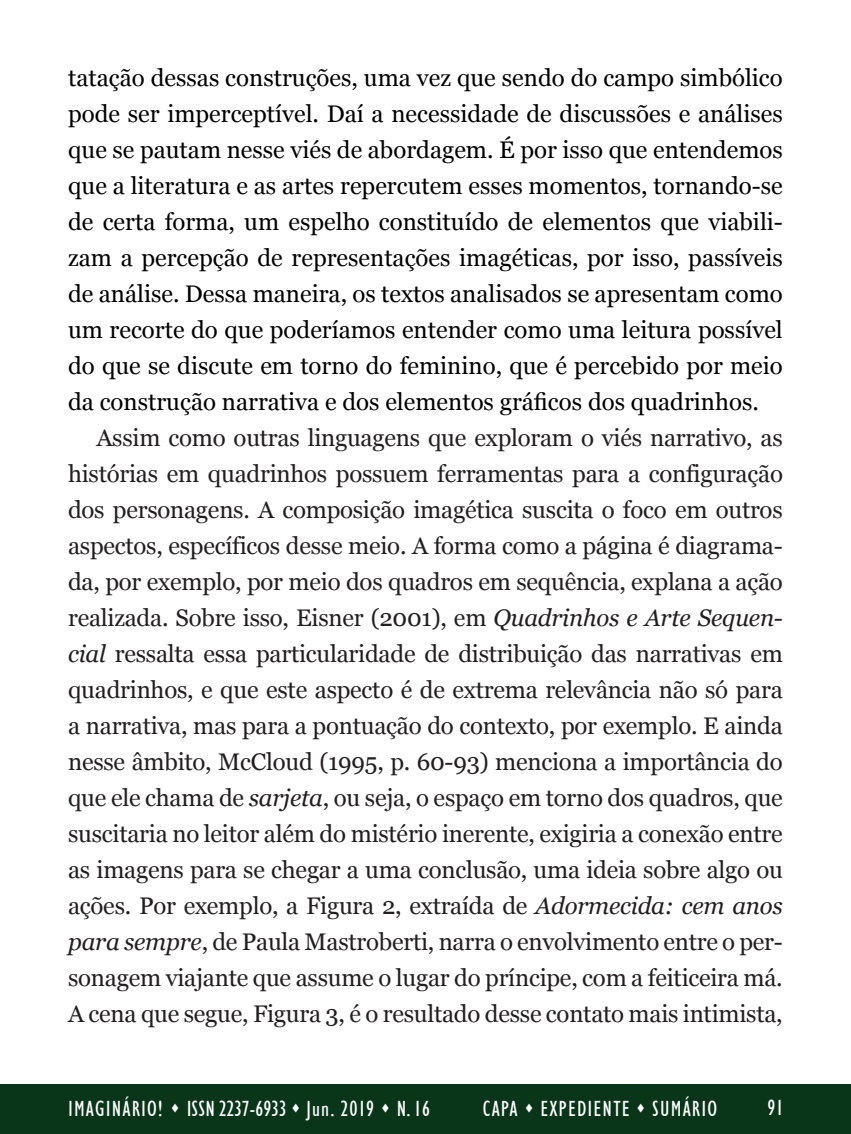
<style>
.page{position:relative;width:851px;height:1134px;background:#fff}
.page>*{position:absolute;margin:0;border:0;box-sizing:border-box;transform-origin:0 0}
.t1{font:24px/36px "Georgia";letter-spacing:-.01em;color:#231f20;text-align:justify}
.t2{font:24px/36px "Georgia";color:#000;text-align:justify}
.t3{font:condensed 22px "Humanist 521 BT";letter-spacing:.05em;color:#fff}
.s1{font-style:italic}
</style>
<div class="page">
<div style="left:0;top:1084px;width:850px;height:50px;background:#093518"></div>
<p class="t2" style="left:68px;top:60px;width:716px">tatação dessas construções, uma vez que sendo do campo simbólico pode ser imperceptível. Daí a necessidade de discussões e análises que se pautam nesse viés de abordagem. É por isso que entendemos que a literatura e as artes repercutem esses momentos, tornando-se de certa forma, um espelho constituído de elementos que viabili&shy;zam a percepção de representações imagéticas, por isso, passíveis de análise. Dessa maneira, os textos analisados se apresentam como um recorte do que poderíamos entender como uma leitura possível do que se discute em torno do feminino, que é percebido por meio da construção narrativa e dos elementos gráficos dos quadrinhos.</p>
<p class="t1" style="left:68px;top:420px;width:716px;text-indent:28px">Assim como outras linguagens que exploram o viés narrativo, as histórias em quadrinhos possuem ferramentas para a configuração dos personagens. A composição imagética suscita o foco em outros aspectos, específicos desse meio. A forma como a página é diagrama&shy;da, por exemplo, por meio dos quadros em sequência, explana a ação realizada. Sobre isso, Eisner (2001), em <span class="s1">Quadrinhos e Arte Sequen&shy;cial</span> ressalta essa particularidade de distribuição das narrativas em quadrinhos, e que este aspecto é de extrema relevância não só para a narrativa, mas para a pontuação do contexto, por exemplo. E ainda nesse âmbito, McCloud (1995, p. 60-93) menciona a importância do que ele chama de <span class="s1">sarjeta</span>, ou seja, o espaço em torno dos quadros, que suscitaria no leitor além do mistério inerente, exigiria a conexão entre as imagens para se chegar a uma conclusão, uma ideia sobre algo ou ações. Por exemplo, a Figura 2, extraída de <span class="s1">Adormecida: cem anos para sempre</span>, de Paula Mastroberti, narra o envolvimento entre o per&shy;sonagem viajante que assume o lugar do príncipe, com a feiticeira má.<br>A cena que segue, Figura 3, é o resultado desse contato mais intimista,</p>
<p class="t3" style="left:68px;top:1095px;width:363px">IMAGINÁRIO! ▲ ISSN 2237-6933 ▲ Jun. 2019 ▲ N. 16</p>
<p class="t3" style="left:483px;top:1095px;width:236px">CAPA ▲ EXPEDIENTE ▲ SUMÁRIO</p>
<p class="t3" style="left:767px;top:1095px;width:17px">91</p>
</div>
